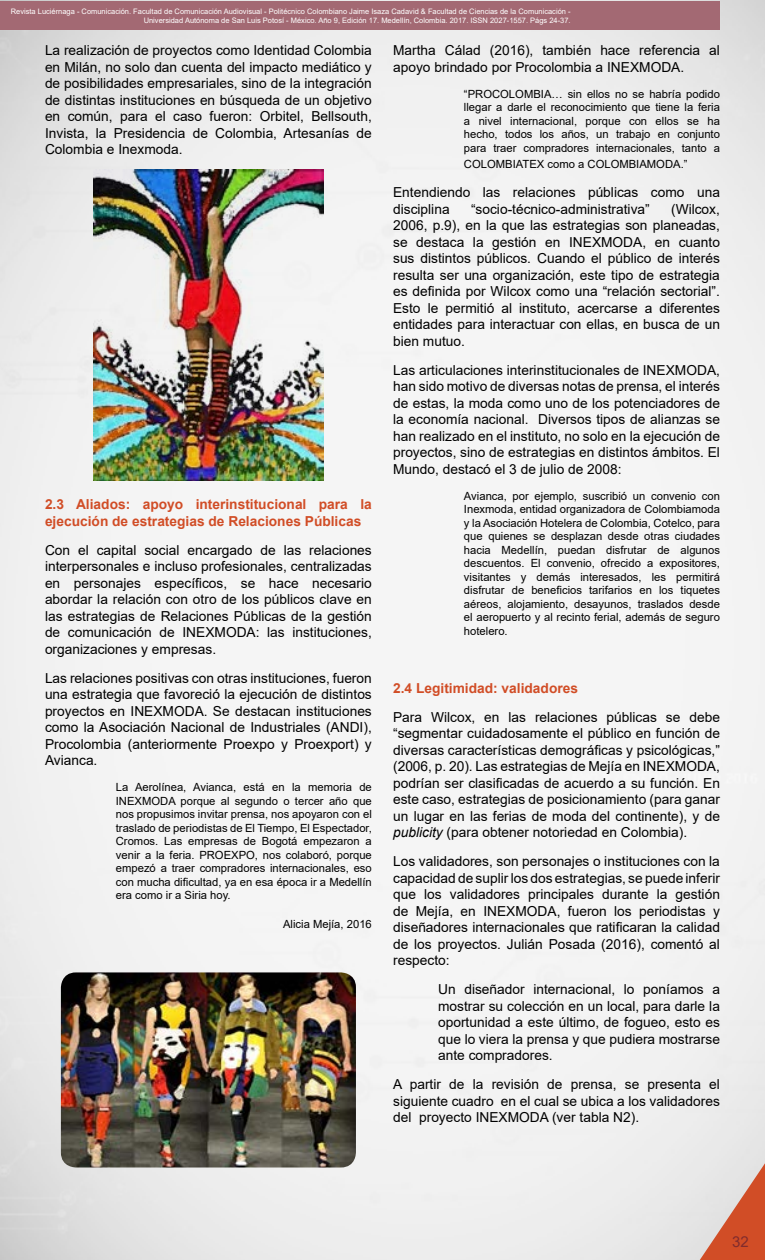
<style>
.page{position:relative;width:765px;height:1260px;background:#fff}
.page>*{position:absolute;margin:0;border:0;box-sizing:border-box;transform-origin:0 0}
.t1{font:15px "Arial";color:#812c2d}
.t2{font:13.75px/16.5px "Arial";color:#000;text-align:justify}
.t3{font:700 13.75px/16.5px "Arial";color:#d14d26}
.t4{font:11.25px/13.5px "Arial";color:#000;text-align:justify}
.t5{font:7.5px/9px "Arial";color:#fff;text-align:right}
.s1{font-style:italic}
</style>
<div class="page">
<img style="left:0;top:0;width:765px;height:1260px">
<div style="left:1px;top:1px;width:719px;height:28px;background:#a36973"></div>
<svg style="left:683px;top:1132px;width:82px;height:128px;background:#dfb8ac"></svg>
<img style="left:93px;top:169px;width:231px;height:311px">
<img style="left:61px;top:972px;width:295px;height:196px">
<p class="t5" style="left:11px;top:6px;width:561px">Revista Luciérnaga - Comunicación. Facultad de Comunicación Audiovisual - Politécnico Colombiano Jaime Isaza Cadavid &amp; Facultad de Ciencias de la Comunicación -<br>Universidad Autónoma de San Luis Potosí - México. Año 9, Edición 17. Medellín, Colombia. 2017. ISSN 2027-1557. Págs 24-37.</p>
<p class="t2" style="left:45px;top:42px;width:328px">La realización de proyectos como Identidad Colombia en Milán, no solo dan cuenta del impacto mediático y de posibilidades empresariales, sino de la integración de distintas instituciones en búsqueda de un objetivo en común, para el caso fueron: Orbitel, Bellsouth, Invista, la Presidencia de Colombia, Artesanías de Colombia e Inexmoda.</p>
<p class="t3" style="left:45px;top:496px;width:328px">2.3 Aliados: apoyo interinstitucional para la ejecución de estrategias de Relaciones Públicas</p>
<p class="t2" style="left:45px;top:542px;width:328px">Con el capital social encargado de las relaciones interpersonales e incluso profesionales, centralizadas en personajes específicos, se hace necesario abordar la relación con otro de los públicos clave en las estrategias de Relaciones Públicas de la gestión de comunicación de INEXMODA: las instituciones, organizaciones y empresas.</p>
<p class="t2" style="left:45px;top:670px;width:328px">Las relaciones positivas con otras instituciones, fueron una estrategia que favoreció la ejecución de distintos proyectos en INEXMODA. Se destacan instituciones como la Asociación Nacional de Industriales (ANDI), Procolombia (anteriormente Proexpo y Proexport) y Avianca.</p>
<p class="t4" style="left:116px;top:780px;width:258px">La Aerolínea, Avianca, está en la memoria de INEXMODA porque al segundo o tercer año que nos propusimos invitar prensa, nos apoyaron con el traslado de periodistas de El Tiempo, El Espectador, Cromos. Las empresas de Bogotá empezaron a venir a la feria. PROEXPO, nos colaboró, porque empezó a traer compradores internacionales, eso con mucha dificultad, ya en esa época ir a Medellín era como ir a Siria hoy.</p>
<p class="t4" style="left:283px;top:917px;width:90px">Alicia Mejía, 2016</p>
<p class="t2" style="left:393px;top:42px;width:328px">Martha Cálad (2016), también hace referencia al apoyo brindado por Procolombia a INEXMODA.</p>
<p class="t4" style="left:464px;top:87px;width:257px">“PROCOLOMBIA… sin ellos no se habría podido llegar a darle el reconocimiento que tiene la feria a nivel internacional, porque con ellos se ha hecho, todos los años, un trabajo en conjunto para traer compradores internacionales, tanto a</p>
<p class="t4" style="left:464px;top:157px;width:225px">COLOMBIATEX como a COLOMBIAMODA.”</p>
<p class="t2" style="left:393px;top:184px;width:328px">Entendiendo las relaciones públicas como una disciplina</p>
<p class="t2" style="left:393px;top:200px;width:328px;text-indent:278px">(Wilcox, 2006, p.9), en la que las estrategias son planeadas, se destaca la gestión en INEXMODA, en cuanto sus distintos públicos. Cuando el público de interés resulta ser una organización, este tipo de estrategia es definida por Wilcox como una “relación sectorial”.<br>Esto le permitió al instituto, acercarse a diferentes entidades para interactuar con ellas, en busca de un bien mutuo.</p>
<p class="t2" style="left:393px;top:361px;width:328px">Las articulaciones interinstitucionales de INEXMODA, han sido motivo de diversas notas de prensa, el interés de estas, la moda como uno de los potenciadores de la economía nacional. Diversos tipos de alianzas se han realizado en el instituto, no solo en la ejecución de proyectos, sino de estrategias en distintos ámbitos. El Mundo, destacó el 3 de julio de 2008:</p>
<p class="t4" style="left:464px;top:489px;width:257px">Avianca, por ejemplo, suscribió un convenio con Inexmoda, entidad organizadora de Colombiamoda y la Asociación Hotelera de Colombia, Cotelco, para que quienes se desplazan desde otras ciudades hacia Medellín, puedan disfrutar de algunos descuentos. El convenio, ofrecido a expositores, visitantes y demás interesados, les permitirá disfrutar de beneficios tarifarios en los tiquetes aéreos, alojamiento, desayunos, traslados desde el aeropuerto y al recinto ferial, además de seguro hotelero.</p>
<p class="t2" style="left:471px;top:200px;width:180px">“socio-técnico-administrativa”</p>
<p class="t3" style="left:393px;top:680px;width:186px">2.4 Legitimidad: validadores</p>
<p class="t2" style="left:393px;top:708px;width:328px">Para Wilcox, en las relaciones públicas se debe “segmentar cuidadosamente el público en función de diversas características demográficas y psicológicas,” (2006, p. 20). Las estrategias de Mejía en INEXMODA, podrían ser clasificadas de acuerdo a su función. En este caso, estrategias de posicionamiento (para ganar un lugar en las ferias de moda del continente), y de <span class="s1">publicity</span> (para obtener notoriedad en Colombia).</p>
<p class="t2" style="left:393px;top:853px;width:328px">Los validadores, son personajes o instituciones con la capacidad de suplir los dos estrategias, se puede inferir que los validadores principales durante la gestión de Mejía, en INEXMODA, fueron los periodistas y diseñadores internacionales que ratificaran la calidad de los proyectos. Julián Posada (2016), comentó al respecto:</p>
<p class="t2" style="left:438px;top:981px;width:283px">Un diseñador internacional, lo poníamos a mostrar su colección en un local, para darle la oportunidad a este último, de fogueo, esto es que lo viera la prensa y que pudiera mostrarse ante compradores.</p>
<p class="t2" style="left:393px;top:1076px;width:328px">A partir de la revisión de prensa, se presenta el siguiente cuadro en el cual se ubica a los validadores del proyecto INEXMODA (ver tabla N2).</p>
<p class="t1" style="left:732px;top:1231px;width:18px">32</p>
</div>
